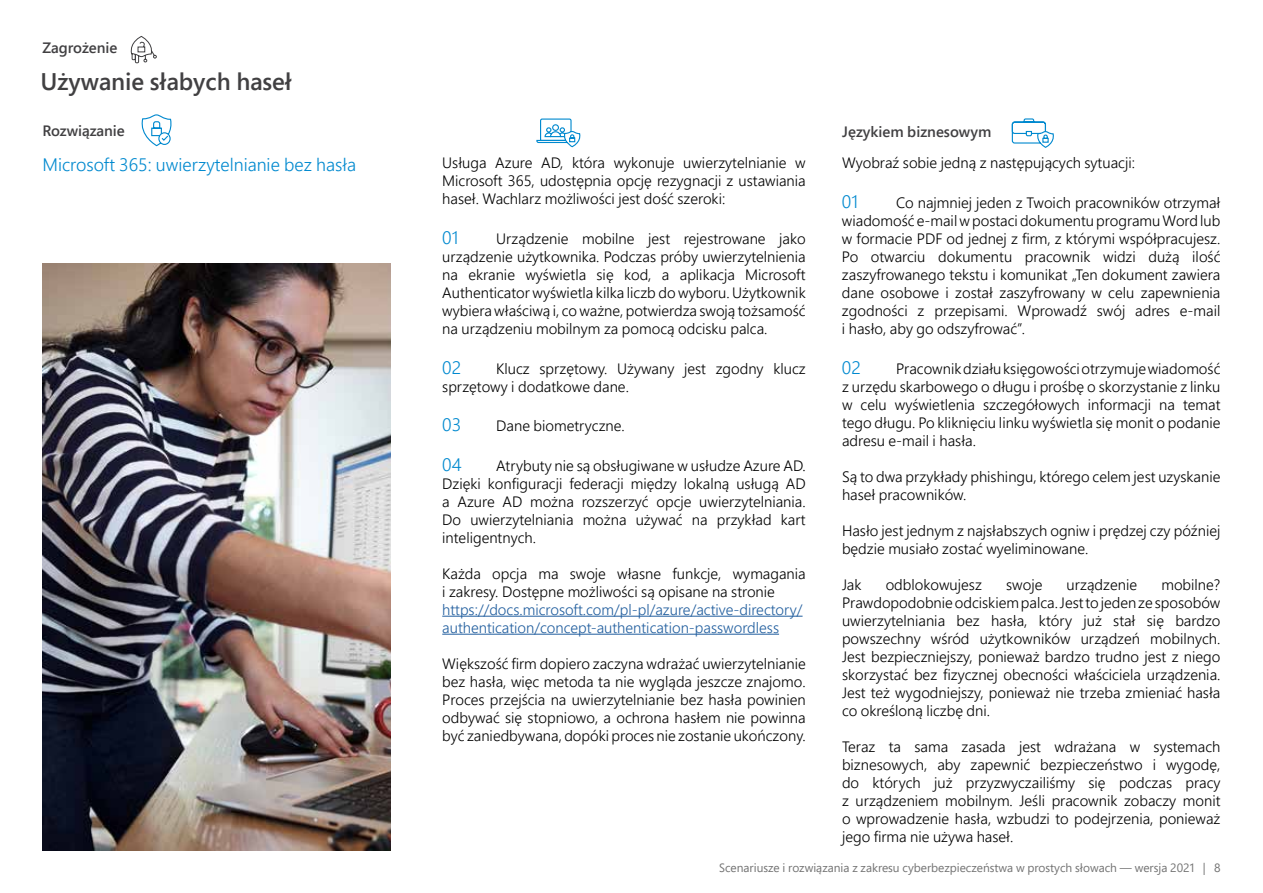
<style>
.page{position:relative;width:1263px;height:893px;background:#fff}
.page>*{position:absolute;margin:0;border:0;box-sizing:border-box;transform-origin:0 0}
.t1{font:600 24px "Segoe Pro";color:#414042}
.t2{font:300 18px "Segoe Pro";color:#0089cf}
.t3{font:300 15px/18px "Segoe Pro";color:#000;text-align:justify}
.t4{font:300 15px/18px "Segoe Pro";color:#215e9e}
.t5{font:600 15px "Segoe Pro";color:#414042}
.t6{font:12px "Segoe Pro";color:#737373}
</style>
<div class="page">
<svg style="left:141px;top:114px;width:31px;height:33px"></svg>
<svg style="left:536px;top:118px;width:45px;height:30px"></svg>
<svg style="left:1011px;top:118px;width:43px;height:30px"></svg>
<svg style="left:130px;top:36px;width:27px;height:28px"></svg>
<hr style="left:442px;top:616px;width:360px;height:1px;background:#215e9e">
<hr style="left:442px;top:634px;width:337px;height:1px;background:#215e9e">
<img style="left:43px;top:263px;width:347px;height:587px">
<p class="t5" style="left:43px;top:38px;width:76px">Zagrożenie</p>
<h1 class="t1" style="left:40px;top:65px;width:253px">Używanie słabych haseł</h1>
<p class="t5" style="left:43px;top:121px;width:84px">Rozwiązanie</p>
<p class="t5" style="left:842px;top:122px;width:151px">Językiem biznesowym</p>
<p class="t2" style="left:43px;top:152px;width:315px">Microsoft 365: uwierzytelnianie bez hasła</p>
<p class="t3" style="left:442px;top:154px;width:365px">Usługa Azure AD, która wykonuje uwierzytelnianie w Microsoft 365, udostępnia opcję rezygnacji z ustawiania haseł. Wachlarz możliwości jest dość szeroki:</p>
<p class="t2" style="left:442px;top:225px;width:18px">01</p>
<p class="t3" style="left:442px;top:229px;width:365px;text-indent:54px">Urządzenie mobilne jest rejestrowane jako urządzenie użytkownika. Podczas próby uwierzytelnienia na ekranie wyświetla się kod, a aplikacja Microsoft Authenticator wyświetla kilka liczb do wyboru. Użytkownik wybiera właściwą i, co ważne, potwierdza swoją tożsamość na urządzeniu mobilnym za pomocą odcisku palca.</p>
<p class="t2" style="left:442px;top:355px;width:20px">02</p>
<p class="t3" style="left:442px;top:359px;width:365px;text-indent:54px">Klucz sprzętowy. Używany jest zgodny klucz sprzętowy i dodatkowe dane.</p>
<p class="t2" style="left:442px;top:413px;width:20px">03</p>
<p class="t3" style="left:496px;top:417px;width:130px">Dane biometryczne.</p>
<p class="t2" style="left:442px;top:452px;width:21px">04</p>
<p class="t3" style="left:442px;top:456px;width:365px;text-indent:54px">Atrybuty nie są obsługiwane w usłudze Azure AD.<br>Dzięki konfiguracji federacji między lokalną usługą AD a Azure AD można rozszerzyć opcje uwierzytelniania.<br>Do uwierzytelniania można używać na przykład kart inteligentnych.</p>
<p class="t3" style="left:442px;top:564px;width:365px">Każda opcja ma swoje własne funkcje, wymagania i zakresy. Dostępne możliwości są opisane na stronie</p>
<p class="t4" style="left:442px;top:600px;width:362px">https://docs.microsoft.com/pl-pl/azure/active-directory/ authentication/concept-authentication-passwordless</p>
<p class="t3" style="left:442px;top:654px;width:365px">Większość firm dopiero zaczyna wdrażać uwierzytelnianie bez hasła, więc metoda ta nie wygląda jeszcze znajomo.<br>Proces przejścia na uwierzytelnianie bez hasła powinien odbywać się stopniowo, a ochrona hasłem nie powinna być zaniedbywana, dopóki proces nie zostanie ukończony.</p>
<p class="t3" style="left:842px;top:154px;width:294px">Wyobraź sobie jedną z następujących sytuacji:</p>
<p class="t2" style="left:842px;top:189px;width:18px">01</p>
<p class="t3" style="left:842px;top:193px;width:380px;text-indent:54px">Co najmniej jeden z Twoich pracowników otrzymał wiadomość e-mail w postaci dokumentu programu Word lub w formacie PDF od jednej z firm, z którymi współpracujesz.<br>Po otwarciu dokumentu pracownik widzi dużą ilość zaszyfrowanego tekstu i komunikat „Ten dokument zawiera dane osobowe i został zaszyfrowany w celu zapewnienia zgodności z przepisami. Wprowadź swój adres e-mail i hasło, aby go odszyfrować”.</p>
<p class="t2" style="left:842px;top:355px;width:20px">02</p>
<p class="t3" style="left:842px;top:359px;width:380px;text-indent:54px">Pracownik działu księgowości otrzymuje wiadomość z urzędu skarbowego o długu i prośbę o skorzystanie z linku w celu wyświetlenia szczegółowych informacji na temat tego długu. Po kliknięciu linku wyświetla się monit o podanie adresu e-mail i hasła.</p>
<p class="t3" style="left:842px;top:467px;width:380px">Są to dwa przykłady phishingu, którego celem jest uzyskanie haseł pracowników.</p>
<p class="t3" style="left:842px;top:521px;width:380px">Hasło jest jednym z najsłabszych ogniw i prędzej czy później będzie musiało zostać wyeliminowane.</p>
<p class="t3" style="left:842px;top:575px;width:21px">Jak</p>
<p class="t3" style="left:886px;top:575px;width:98px">odblokowujesz</p>
<p class="t3" style="left:1006px;top:575px;width:38px">swoje</p>
<p class="t3" style="left:1066px;top:575px;width:72px">urządzenie</p>
<p class="t3" style="left:842px;top:575px;width:380px;text-indent:319px">mobilne?<br>Prawdopodobnie odciskiem palca. Jest to jeden ze sposobów uwierzytelniania bez hasła, który już stał się bardzo powszechny wśród użytkowników urządzeń mobilnych.<br>Jest bezpieczniejszy, ponieważ bardzo trudno jest z niego skorzystać bez fizycznej obecności właściciela urządzenia.<br>Jest też wygodniejszy, ponieważ nie trzeba zmieniać hasła co określoną liczbę dni.</p>
<p class="t3" style="left:842px;top:737px;width:380px">Teraz ta sama zasada jest wdrażana w systemach biznesowych, aby zapewnić bezpieczeństwo i wygodę, do których już przyzwyczailiśmy się podczas pracy z urządzeniem mobilnym. Jeśli pracownik zobaczy monit o wprowadzenie hasła, wzbudzi to podejrzenia, ponieważ jego firma nie używa haseł.</p>
<p class="t6" style="left:719px;top:860px;width:503px">Scenariusze i rozwiązania z zakresu cyberbezpieczeństwa w prostych słowach — wersja 2021 | 8</p>
</div>
